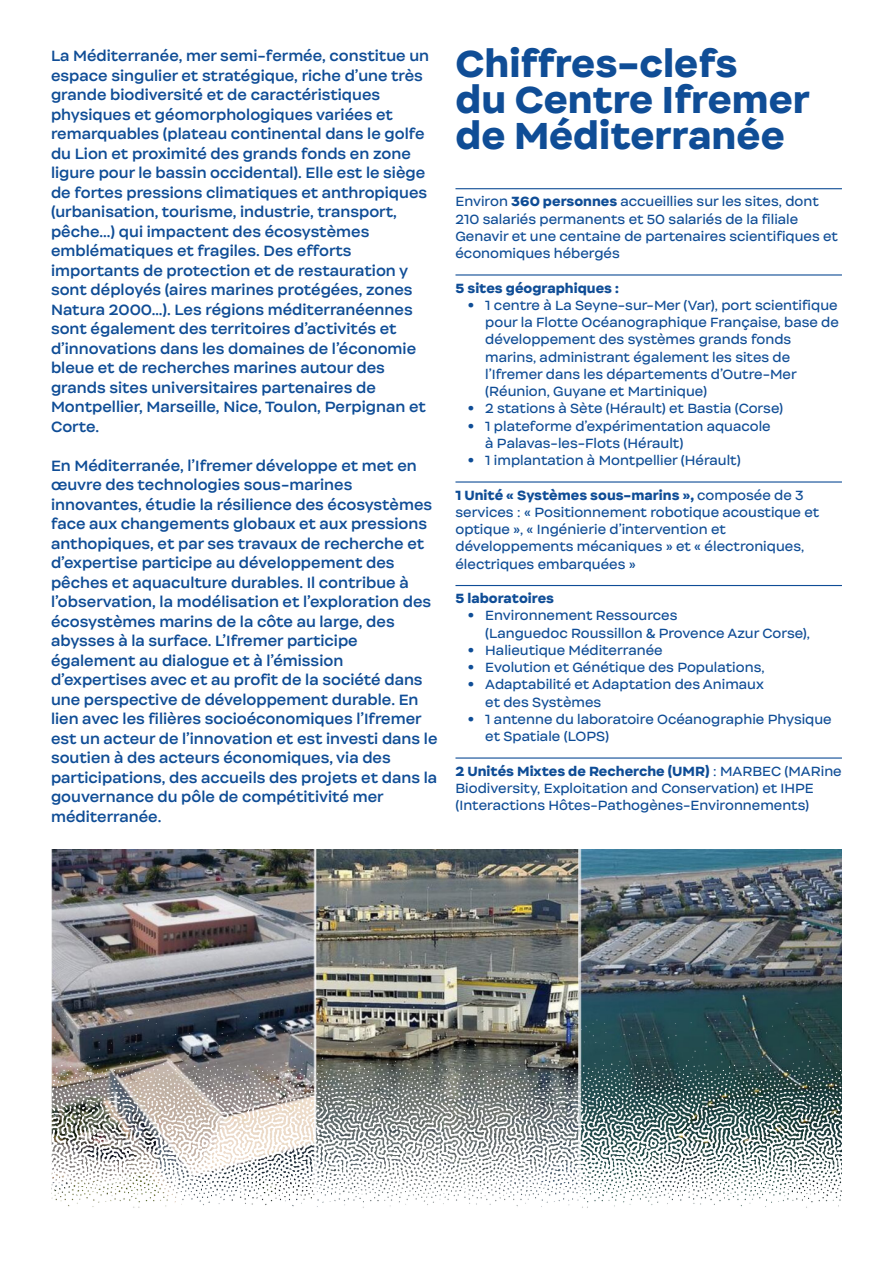
<style>
.page{position:relative;width:893px;height:1263px;background:#fff}
.page>*{position:absolute;margin:0;border:0;box-sizing:border-box;transform-origin:0 0}
.titre_partie{font:900 36px/36px "Internacional";color:#0f4d96}
.chapo{font:600 14.25px/19.5px "Internacional";color:#0f4d96}
.chiffres_clefs{font:12.75px/17.2px "Internacional";color:#0f4d96}
.chiffres_clefs-2{font:900 12.75px "Internacional";color:#0f4d96}
.s1{font-weight:900}
</style>
<div class="page">
<img style="left:51px;top:849px;width:791px;height:167px">
<img style="left:51px;top:1016px;width:791px;height:192px">
<hr style="left:455px;top:188px;width:387px;height:1px;background:#0f4d96">
<hr style="left:455px;top:274px;width:387px;height:2px;background:#0f4d96">
<hr style="left:455px;top:481px;width:387px;height:2px;background:#0f4d96">
<hr style="left:455px;top:585px;width:387px;height:1px;background:#0f4d96">
<hr style="left:455px;top:757px;width:387px;height:2px;background:#0f4d96">
<p class="chapo" style="left:51px;top:46px;width:380px">La Méditerranée, mer semi-fermée, constitue un espace singulier et stratégique, riche d’une très grande biodiversité et de caractéristiques physiques et géomorphologiques variées et remarquables (plateau continental dans le golfe du Lion et proximité des grands fonds en zone ligure pour le bassin occidental). Elle est le siège de fortes pressions climatiques et anthropiques (urbanisation, tourisme, industrie, transport, pêche...) qui impactent des écosystèmes emblématiques et fragiles. Des efforts importants de protection et de restauration y sont déployés (aires marines protégées, zones Natura 2000…). Les régions méditerranéennes sont également des territoires d’activités et d’innovations dans les domaines de l’économie bleue et de recherches marines autour des grands sites universitaires partenaires de Montpellier, Marseille, Nice, Toulon, Perpignan et Corte.</p>
<p class="chapo" style="left:51px;top:456px;width:388px">En Méditerranée, l’Ifremer développe et met en œuvre des technologies sous-marines innovantes, étudie la résilience des écosystèmes face aux changements globaux et aux pressions anthopiques, et par ses travaux de recherche et d’expertise participe au développement des pêches et aquaculture durables. Il contribue à l’observation, la modélisation et l’exploration des écosystèmes marins de la côte au large, des abysses à la surface. L’Ifremer participe également au dialogue et à l’émission d’expertises avec et au profit de la société dans une perspective de développement durable. En lien avec les filières socioéconomiques l’Ifremer est un acteur de l’innovation et est investi dans le soutien à des acteurs économiques, via des participations, des accueils des projets et dans la gouvernance du pôle de compétitivité mer méditerranée.</p>
<p class="titre_partie" style="left:455px;top:45px;width:284px">Chiffres-clefs</p>
<p class="titre_partie" style="left:455px;top:81px;width:356px">du Centre Ifremer de Méditerranée</p>
<p class="chiffres_clefs" style="left:455px;top:193px;width:384px">Environ <span class="s1">360 personnes</span> accueillies sur les sites, dont 210 salariés permanents et 50 salariés de la filiale Genavir et une centaine de partenaires scientifiques et économiques hébergés</p>
<p class="chiffres_clefs-2" style="left:455px;top:279px;width:165px">5 sites géographiques :</p>
<p class="chiffres_clefs" style="left:485px;top:297px;width:355px;text-indent:-17px"><span class="s1">•</span> 1 centre à La Seyne-sur-Mer (Var), port scientifique pour la Flotte Océanographique Française, base de développement des systèmes grands fonds marins, administrant également les sites de l’Ifremer dans les départements d’Outre-Mer (Réunion, Guyane et Martinique)</p>
<p class="chiffres_clefs" style="left:468px;top:400px;width:316px"><span class="s1">•</span> 2 stations à Sète (Hérault) et Bastia (Corse)</p>
<p class="chiffres_clefs" style="left:485px;top:417px;width:287px;text-indent:-17px"><span class="s1">•</span> 1 plateforme d’expérimentation aquacole à Palavas-les-Flots (Hérault)</p>
<p class="chiffres_clefs" style="left:468px;top:452px;width:274px"><span class="s1">•</span> 1 implantation à Montpellier (Hérault)</p>
<p class="chiffres_clefs" style="left:455px;top:486px;width:365px"><span class="s1">1 Unité « Systèmes sous-marins »,</span> composée de 3 services : « Positionnement robotique acoustique et optique », « Ingénierie d’intervention et développements mécaniques » et « électroniques, électriques embarquées »</p>
<p class="chiffres_clefs-2" style="left:455px;top:590px;width:100px">5 laboratoires</p>
<p class="chiffres_clefs" style="left:485px;top:607px;width:326px;text-indent:-17px"><span class="s1">•</span> Environnement Ressources<br>(Languedoc Roussillon &amp; Provence Azur Corse),</p>
<p class="chiffres_clefs" style="left:468px;top:642px;width:196px"><span class="s1">•</span> Halieutique Méditerranée</p>
<p class="chiffres_clefs" style="left:468px;top:659px;width:298px"><span class="s1">•</span> Evolution et Génétique des Populations,</p>
<p class="chiffres_clefs" style="left:485px;top:676px;width:280px;text-indent:-17px"><span class="s1">•</span> Adaptabilité et Adaptation des Animaux et des Systèmes</p>
<p class="chiffres_clefs" style="left:485px;top:711px;width:348px;text-indent:-17px"><span class="s1">•</span> 1 antenne du laboratoire Océanographie Physique et Spatiale (LOPS)</p>
<p class="chiffres_clefs" style="left:455px;top:762px;width:388px"><span class="s1">2 Unités Mixtes de Recherche (UMR)</span> : MARBEC (MARine<br>Biodiversity, Exploitation and Conservation) et IHPE (Interactions Hôtes-Pathogènes-Environnements)</p>
</div>
